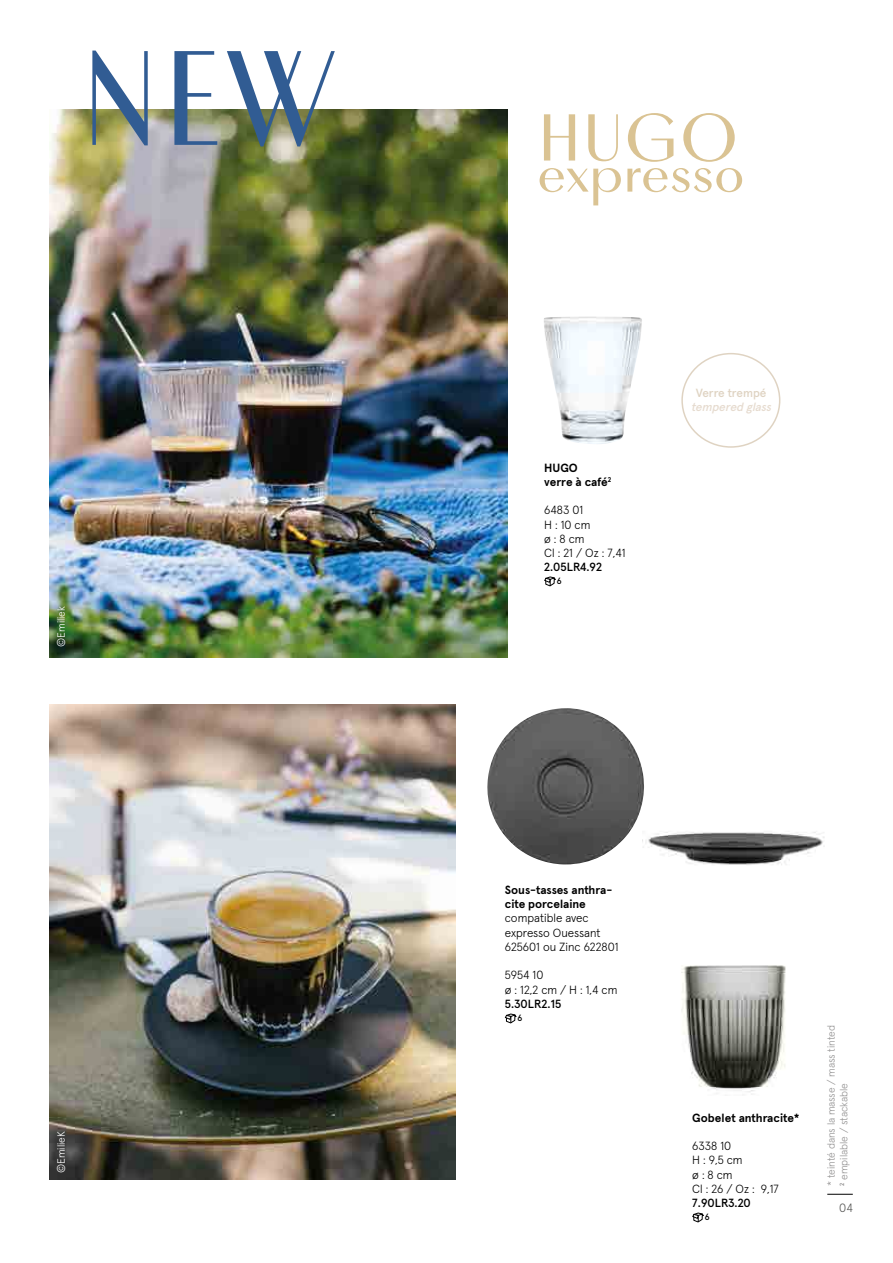
<style>
.page{position:relative;width:893px;height:1263px;background:#fff}
.page>*{position:absolute;margin:0;border:0;box-sizing:border-box;transform-origin:0 0}
.t1{font:500 138.6px "Vinter";color:#315c93}
.t2{font:500 68.25px "Vinter";color:#dac393}
.t3{font:500 52.5px "Vinter";color:#dac393}
.t4{font:300 12px "Apercu";color:#575756}
.t5{font:300 11.85px/14.2px "Apercu";color:#000}
.t6{font:700 11.85px/14.2px "Apercu";letter-spacing:-.005em;color:#000}
.t7{font:500 11.85px "Apercu";color:#000}
.t8{font:italic 500 11.85px "Apercu";color:#e6dbcf}
.t9{font:500 11.85px "Apercu";letter-spacing:-.005em;color:#dfd3c2}
.t10{font:300 10.5px/12.6px "Apercu";letter-spacing:-.005em;color:#969595}
.t11{font:300 10.5px "Apercu";color:#fff}
.t12{font:500 9px "Apercu";color:#000}
</style>
<div class="page">
<img style="left:50px;top:109px;width:457px;height:548px">
<img style="left:544px;top:316px;width:98px;height:128px">
<img style="left:487px;top:708px;width:157px;height:156px">
<img style="left:642px;top:822px;width:183px;height:43px">
<svg style="left:827px;top:1194px;width:26px;height:1px"></svg>
<img style="left:50px;top:704px;width:405px;height:476px">
<img style="left:681px;top:965px;width:105px;height:130px">
<svg style="left:544px;top:576px;width:12px;height:11px"></svg>
<svg style="left:504px;top:1013px;width:13px;height:11px"></svg>
<svg style="left:692px;top:1212px;width:12px;height:11px"></svg>
<div style="left:681px;top:353px;width:99px;height:95px;border:2px solid #dfd3c2;border-radius:50%"></div>
<h1 class="t1" style="left:79px;top:10px;width:258px">NEW</h1>
<p class="t11" style="left:53px;top:647px;width:42px;rotate:-90deg">©Emiliek</p>
<p class="t11" style="left:53px;top:1173px;width:43px;rotate:-90deg">©EmilieK</p>
<h2 class="t2" style="left:537px;top:94px;width:203px">HUGO</h2>
<h3 class="t3" style="left:537px;top:140px;width:209px">expresso</h3>
<p class="t6" style="left:544px;top:459px;width:69px">HUGO<br>verre à café<sup>2</sup></p>
<p class="t5" style="left:544px;top:502px;width:83px">6483 01<br>H : 10 cm<br>ø : 8 cm<br>Cl : 21 / Oz : 7,41</p>
<p class="t7" style="left:544px;top:558px;width:59px">2.05LR4.92</p>
<p class="t12" style="left:557px;top:574px;width:6px">6</p>
<p class="t9" style="left:696px;top:384px;width:72px">Verre trempé</p>
<p class="t8" style="left:691px;top:398px;width:85px">tempered glass</p>
<p class="t6" style="left:505px;top:882px;width:109px">Sous-tasses anthra&shy;cite porcelaine</p>
<p class="t5" style="left:505px;top:910px;width:115px">compatible avec expresso Ouessant<br>625601 ou Zinc 622801</p>
<p class="t5" style="left:505px;top:967px;width:114px">5954 10<br>ø : 12,2 cm / H : 1,4 cm</p>
<p class="t7" style="left:505px;top:994px;width:58px">5.30LR2.15</p>
<p class="t12" style="left:517px;top:1011px;width:6px">6</p>
<p class="t6" style="left:692px;top:1109px;width:109px">Gobelet anthracite*</p>
<p class="t5" style="left:692px;top:1137px;width:88px">6338 10<br>H : 9,5 cm<br>ø : 8 cm<br>Cl : 26 / Oz : 9,17</p>
<p class="t7" style="left:692px;top:1193px;width:60px">7.90LR3.20</p>
<p class="t12" style="left:705px;top:1210px;width:6px">6</p>
<p class="t10" style="left:824px;top:1186px;width:162px;rotate:-90deg">* teinté dans la masse / mass tinted<br><sup>2</sup> empilable / stackable</p>
<p class="t4" style="left:839px;top:1199px;width:15px">04</p>
</div>
